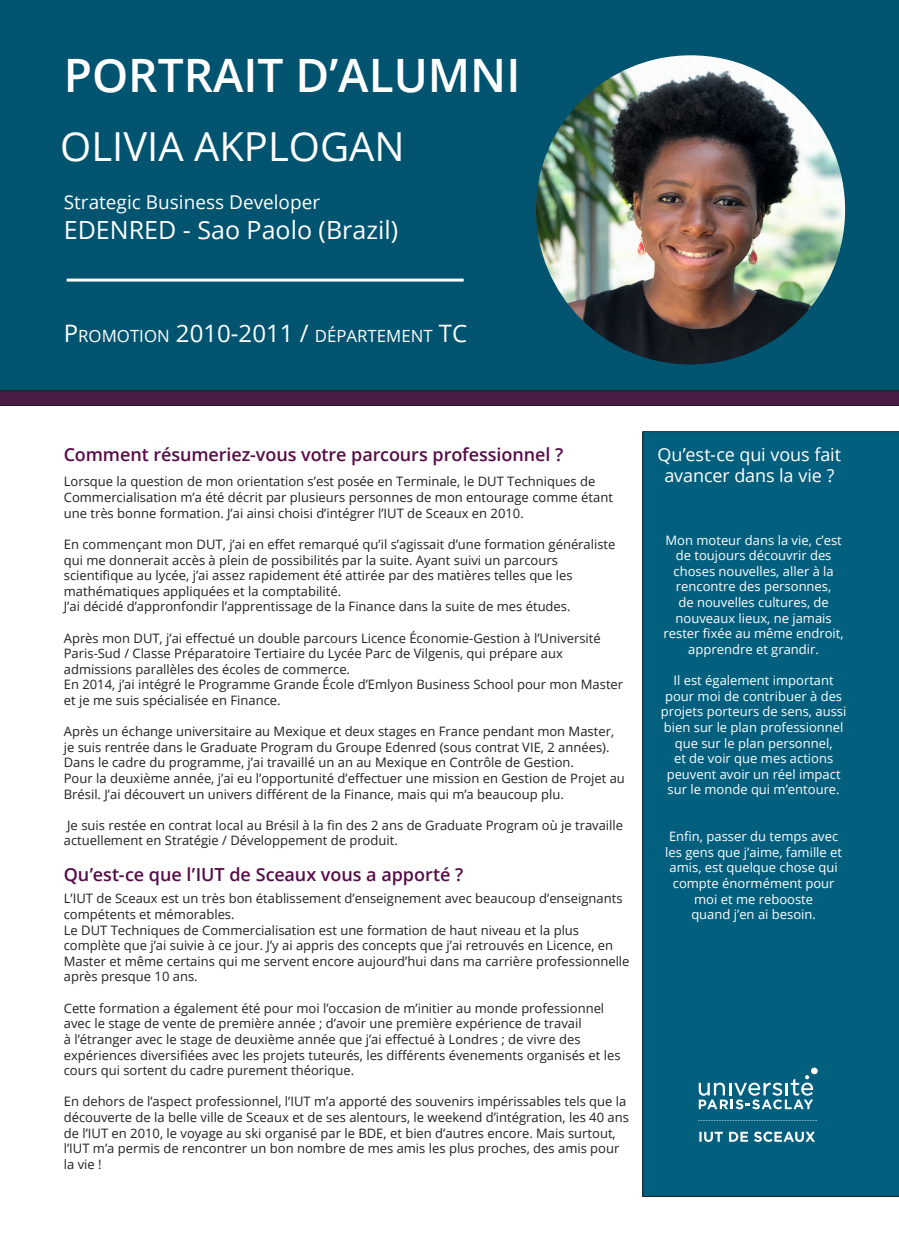
<style>
.page{position:relative;width:899px;height:1248px;background:#fff}
.page>*{position:absolute;margin:0;border:0;box-sizing:border-box;transform-origin:0 0}
.t1{font:600 46px "Open Sans";color:#fff}
.t2{font:40px "Open Sans";color:#fff}
.t3{font:25px "Open Sans";color:#fff}
.t4{font:19px "Open Sans";color:#fff}
.t5{font:600 18px "Open Sans";letter-spacing:-.005em;color:#560c48}
.t6{font:18px/21.6px "Open Sans";letter-spacing:-.005em;color:#fff;text-align:center}
.t7{font:16.8px "Open Sans";color:#fff}
.t8{font:13px/15.6px "Open Sans";color:#231f20}
.t9{font:13px/15.6px "Open Sans";color:#fff;text-align:center}
.s1{font-size:24px}
</style>
<div class="page">
<div style="left:0;top:0;width:899px;height:390px;background:#00546f"></div>
<div style="left:642px;top:431px;width:257px;height:765px;background:#035f7e"></div>
<svg style="left:0;top:390px;width:899px;height:16px;background:#441d40"></svg>
<img style="left:536px;top:55px;width:309px;height:309px;border-radius:154px">
<hr style="left:67px;top:278px;width:396px;height:3px;background:#fff">
<div style="left:811px;top:1067px;width:6px;height:7px;background:#fff;border-radius:50%"></div>
<svg style="left:698px;top:1075px;width:115px;height:34px"></svg>
<svg style="left:698px;top:1119px;width:119px;height:1px"></svg>
<svg style="left:699px;top:1131px;width:116px;height:10px"></svg>
<p class="t1" style="left:64px;top:44px;width:458px">PORTRAIT D’ALUMNI</p>
<p class="t2" style="left:60px;top:119px;width:346px">OLIVIA AKPLOGAN</p>
<p class="t4" style="left:64px;top:189px;width:258px">Strategic Business Developer</p>
<p class="t3" style="left:64px;top:213px;width:336px">EDENRED - Sao Paolo (Brazil)</p>
<p class="t7" style="left:64px;top:324px;width:405px"><span class="s1">P</span>ROMOTION <span class="s1">2010-2011 /</span> DÉPARTEMENT <span class="s1">TC</span></p>
<p class="t5" style="left:64px;top:441px;width:501px">Comment résumeriez-vous votre parcours professionnel ?</p>
<p class="t6" style="left:657px;top:442px;width:185px">Qu’est-ce qui vous fait avancer dans la vie ?</p>
<p class="t8" style="left:64px;top:473px;width:550px">Lorsque la question de mon orientation s’est posée en Terminale, le DUT Techniques de<br>Commercialisation m’a été décrit par plusieurs personnes de mon entourage comme étant une très bonne formation. J’ai ainsi choisi d’intégrer l’IUT de Sceaux en 2010.</p>
<p class="t8" style="left:64px;top:536px;width:553px">En commençant mon DUT, j’ai en effet remarqué qu’il s’agissait d’une formation généraliste qui me donnerait accès à plein de possibilités par la suite. Ayant suivi un parcours scientifique au lycée, j’ai assez rapidement été attirée par des matières telles que les mathématiques appliquées et la comptabilité.</p>
<p class="t8" style="left:64px;top:598px;width:508px">J’ai décidé d’appronfondir l’apprentissage de la Finance dans la suite de mes études.</p>
<p class="t8" style="left:64px;top:629px;width:538px">Après mon DUT, j’ai effectué un double parcours Licence Économie-Gestion à l’Université<br>Paris-Sud / Classe Préparatoire Tertiaire du Lycée Parc de Vilgenis, qui prépare aux admissions parallèles des écoles de commerce.</p>
<p class="t8" style="left:64px;top:676px;width:561px">En 2014, j’ai intégré le Programme Grande École d’Emlyon Business School pour mon Master et je me suis spécialisée en Finance.</p>
<p class="t8" style="left:64px;top:723px;width:552px">Après un échange universitaire au Mexique et deux stages en France pendant mon Master, je suis rentrée dans le Graduate Program du Groupe Edenred (sous contrat VIE, 2 années).<br>Dans le cadre du programme, j’ai travaillé un an au Mexique en Contrôle de Gestion.</p>
<p class="t8" style="left:64px;top:770px;width:562px">Pour la deuxième année, j’ai eu l’opportunité d’effectuer une mission en Gestion de Projet au<br>Brésil. J’ai découvert un univers différent de la Finance, mais qui m’a beaucoup plu.</p>
<p class="t8" style="left:64px;top:817px;width:561px">Je suis restée en contrat local au Brésil à la fin des 2 ans de Graduate Program où je travaille actuellement en Stratégie / Développement de produit.</p>
<p class="t9" style="left:663px;top:531px;width:182px">Mon moteur dans la vie, c’est de toujours découvrir des choses nouvelles, aller à la rencontre des personnes,<br>de nouvelles cultures, de nouveaux lieux, ne jamais rester fixée au même endroit, apprendre et grandir.</p>
<p class="t9" style="left:661px;top:672px;width:187px">Il est également important pour moi de contribuer à des projets porteurs de sens, aussi bien sur le plan professionnel que sur le plan personnel,<br>et de voir que mes actions peuvent avoir un réel impact sur le monde qui m’entoure.</p>
<p class="t9" style="left:665px;top:828px;width:178px">Enfin, passer du temps avec les gens que j’aime, famille et amis, est quelque chose qui compte énormément pour moi et me rebooste</p>
<p class="t9" style="left:691px;top:906px;width:126px">quand j’en ai besoin.</p>
<p class="t5" style="left:64px;top:862px;width:401px">Qu’est-ce que l’IUT de Sceaux vous a apporté ?</p>
<p class="t8" style="left:64px;top:890px;width:560px">L’IUT de Sceaux est un très bon établissement d’enseignement avec beaucoup d’enseignants compétents et mémorables.</p>
<p class="t8" style="left:64px;top:921px;width:567px">Le DUT Techniques de Commercialisation est une formation de haut niveau et la plus complète que j’ai suivie à ce jour. J’y ai appris des concepts que j’ai retrouvés en Licence, en Master et même certains qui me servent encore aujourd’hui dans ma carrière professionnelle après presque 10 ans.</p>
<p class="t8" style="left:64px;top:999px;width:558px">Cette formation a également été pour moi l’occasion de m’initier au monde professionnel avec le stage de vente de première année ; d’avoir une première expérience de travail<br>à l’étranger avec le stage de deuxième année que j’ai effectué à Londres ; de vivre des expériences diversifiées avec les projets tuteurés, les différents évenements organisés et les cours qui sortent du cadre purement théorique.</p>
<p class="t8" style="left:64px;top:1093px;width:566px">En dehors de l’aspect professionnel, l’IUT m’a apporté des souvenirs impérissables tels que la découverte de la belle ville de Sceaux et de ses alentours, le weekend d’intégration, les 40 ans de l’IUT en 2010, le voyage au ski organisé par le BDE, et bien d’autres encore. Mais surtout, l’IUT m’a permis de rencontrer un bon nombre de mes amis les plus proches, des amis pour la vie !</p>
</div>
